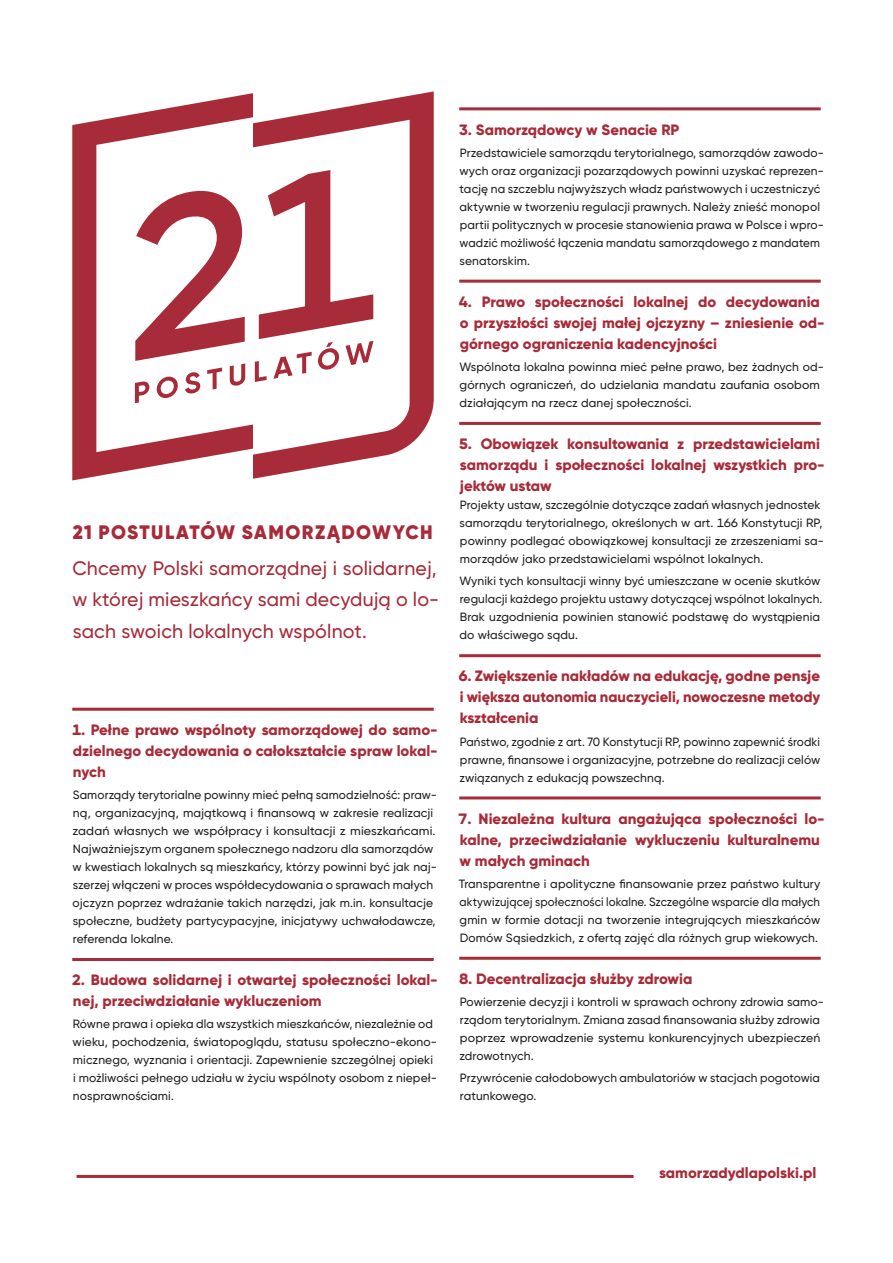
<style>
.page{position:relative;width:893px;height:1263px;background:#fff}
.page>*{position:absolute;margin:0;border:0;box-sizing:border-box;transform-origin:0 0}
.tekst{font:500 19.5px/31.5px "Gilroy";letter-spacing:.01em;color:#a72b39}
.tekst-2{font:900 19.5px "Gilroy";letter-spacing:.08em;color:#a72b39}
.tytuly_postulatow{font:800 15px/21px "Gilroy";color:#a72b39}
.tekst-3{font:800 15px/21px "Gilroy";color:#a72b39;text-align:justify}
.tekst-4{font:500 12px/18px "Gilroy";letter-spacing:.01em;color:#231f20}
</style>
<div class="page">
<hr style="left:72px;top:708px;width:362px;height:3px;background:#a72b39">
<hr style="left:72px;top:958px;width:362px;height:3px;background:#a72b39">
<hr style="left:459px;top:107px;width:362px;height:3px;background:#a72b39">
<hr style="left:459px;top:280px;width:362px;height:3px;background:#a72b39">
<hr style="left:459px;top:422px;width:362px;height:3px;background:#a72b39">
<hr style="left:459px;top:654px;width:362px;height:3px;background:#a72b39">
<hr style="left:459px;top:796px;width:362px;height:3px;background:#a72b39">
<hr style="left:459px;top:957px;width:362px;height:3px;background:#a72b39">
<svg style="left:72px;top:93px;width:181px;height:387px"></svg>
<svg style="left:253px;top:91px;width:181px;height:388px"></svg>
<svg style="left:135px;top:189px;width:110px;height:214px"></svg>
<svg style="left:255px;top:170px;width:118px;height:212px"></svg>
<hr style="left:77px;top:1175px;width:557px;height:3px;background:#a72b39">
<p class="tekst-2" style="left:73px;top:520px;width:361px">21 POSTULATÓW SAMORZĄDOWYCH</p>
<p class="tekst" style="left:72px;top:552px;width:368px">Chcemy Polski samorządnej i solidarnej, w której mieszkańcy sami decydują o lo&shy;sach swoich lokalnych wspólnot.</p>
<p class="tytuly_postulatow" style="left:72px;top:719px;width:367px;text-align:justify">1. Pełne prawo wspólnoty samorządowej do samo&shy;dzielnego decydowania o całokształcie spraw lokal&shy;nych</p>
<p class="tekst-4" style="left:73px;top:786px;width:366px">Samorządy terytorialne powinny mieć pełną samodzielność: praw&shy;ną, organizacyjną, majątkową i finansową w zakresie realizacji zadań własnych we współpracy i konsultacji z mieszkańcami.<br>Najważniejszym organem społecznego nadzoru dla samorządów w kwestiach lokalnych są mieszkańcy, którzy powinni być jak naj&shy;szerzej włączeni w proces współdecydowania o sprawach małych ojczyzn poprzez wdrażanie takich narzędzi, jak m.in. konsultacje społeczne, budżety partycypacyjne, inicjatywy uchwałodawcze, referenda lokalne.</p>
<p class="tytuly_postulatow" style="left:72px;top:969px;width:367px">2. Budowa solidarnej i otwartej społeczności lokal&shy;nej, przeciwdziałanie wykluczeniom</p>
<p class="tekst-4" style="left:73px;top:1015px;width:366px">Równe prawa i opieka dla wszystkich mieszkańców, niezależnie od wieku, pochodzenia, światopoglądu, statusu społeczno-ekono&shy;micznego, wyznania i orientacji. Zapewnienie szczególnej opieki i możliwości pełnego udziału w życiu wspólnoty osobom z niepeł&shy;nosprawnościami.</p>
<p class="tytuly_postulatow" style="left:459px;top:119px;width:222px">3. Samorządowcy w Senacie RP</p>
<p class="tekst-4" style="left:460px;top:144px;width:366px">Przedstawiciele samorządu terytorialnego, samorządów zawodo&shy;wych oraz organizacji pozarządowych powinni uzyskać reprezen&shy;tację na szczeblu najwyższych władz państwowych i uczestniczyć aktywnie w tworzeniu regulacji prawnych. Należy znieść monopol partii politycznych w procesie stanowienia prawa w Polsce i wpro&shy;wadzić możliwość łączenia mandatu samorządowego z mandatem senatorskim.</p>
<p class="tytuly_postulatow" style="left:459px;top:291px;width:367px">4. Prawo społeczności lokalnej do decydowania o przyszłości swojej małej ojczyzny – zniesienie od&shy;górnego ograniczenia kadencyjności</p>
<p class="tekst-4" style="left:459px;top:358px;width:366px">Wspólnota lokalna powinna mieć pełne prawo, bez żadnych od&shy;górnych ograniczeń, do udzielania mandatu zaufania osobom działającym na rzecz danej społeczności.</p>
<p class="tytuly_postulatow" style="left:459px;top:433px;width:367px">5. Obowiązek konsultowania z przedstawicielami samorządu i społeczności lokalnej wszystkich pro&shy;jektów ustaw</p>
<p class="tekst-4" style="left:460px;top:496px;width:366px">Projekty ustaw, szczególnie dotyczące zadań własnych jednostek samorządu terytorialnego, określonych w art. 166 Konstytucji RP, powinny podlegać obowiązkowej konsultacji ze zrzeszeniami sa&shy;morządów jako przedstawicielami wspólnot lokalnych.</p>
<p class="tekst-4" style="left:459px;top:572px;width:365px">Wyniki tych konsultacji winny być umieszczane w ocenie skutków regulacji każdego projektu ustawy dotyczącej wspólnot lokalnych.<br>Brak uzgodnienia powinien stanowić podstawę do wystąpienia do właściwego sądu.</p>
<p class="tekst-3" style="left:459px;top:665px;width:363px">6. Zwiększenie nakładów na edukację, godne pensje i większa autonomia nauczycieli, nowoczesne metody kształcenia</p>
<p class="tekst-4" style="left:459px;top:732px;width:362px;text-align:justify">Państwo, zgodnie z art. 70 Konstytucji RP, powinno zapewnić środki prawne, finansowe i organizacyjne, potrzebne do realizacji celów związanych z edukacją powszechną.</p>
<p class="tytuly_postulatow" style="left:459px;top:808px;width:368px">7. Niezależna kultura angażująca społeczności lo&shy;kalne, przeciwdziałanie wykluczeniu kulturalnemu w małych gminach</p>
<p class="tekst-4" style="left:459px;top:875px;width:363px;text-align:justify">Transparentne i apolityczne finansowanie przez państwo kultury aktywizującej społeczności lokalne. Szczególne wsparcie dla małych gmin w formie dotacji na tworzenie integrujących mieszkańców Domów Sąsiedzkich, z ofertą zajęć dla różnych grup wiekowych.</p>
<p class="tytuly_postulatow" style="left:459px;top:968px;width:234px">8. Decentralizacja służby zdrowia</p>
<p class="tekst-4" style="left:459px;top:993px;width:366px">Powierzenie decyzji i kontroli w sprawach ochrony zdrowia samo&shy;rządom terytorialnym. Zmiana zasad finansowania służby zdrowia poprzez wprowadzenie systemu konkurencyjnych ubezpieczeń zdrowotnych.</p>
<p class="tekst-4" style="left:460px;top:1069px;width:362px">Przywrócenie całodobowych ambulatoriów w stacjach pogotowia ratunkowego.</p>
<p class="tytuly_postulatow" style="left:659px;top:1162px;width:159px">samorzadydlapolski.pl</p>
</div>
